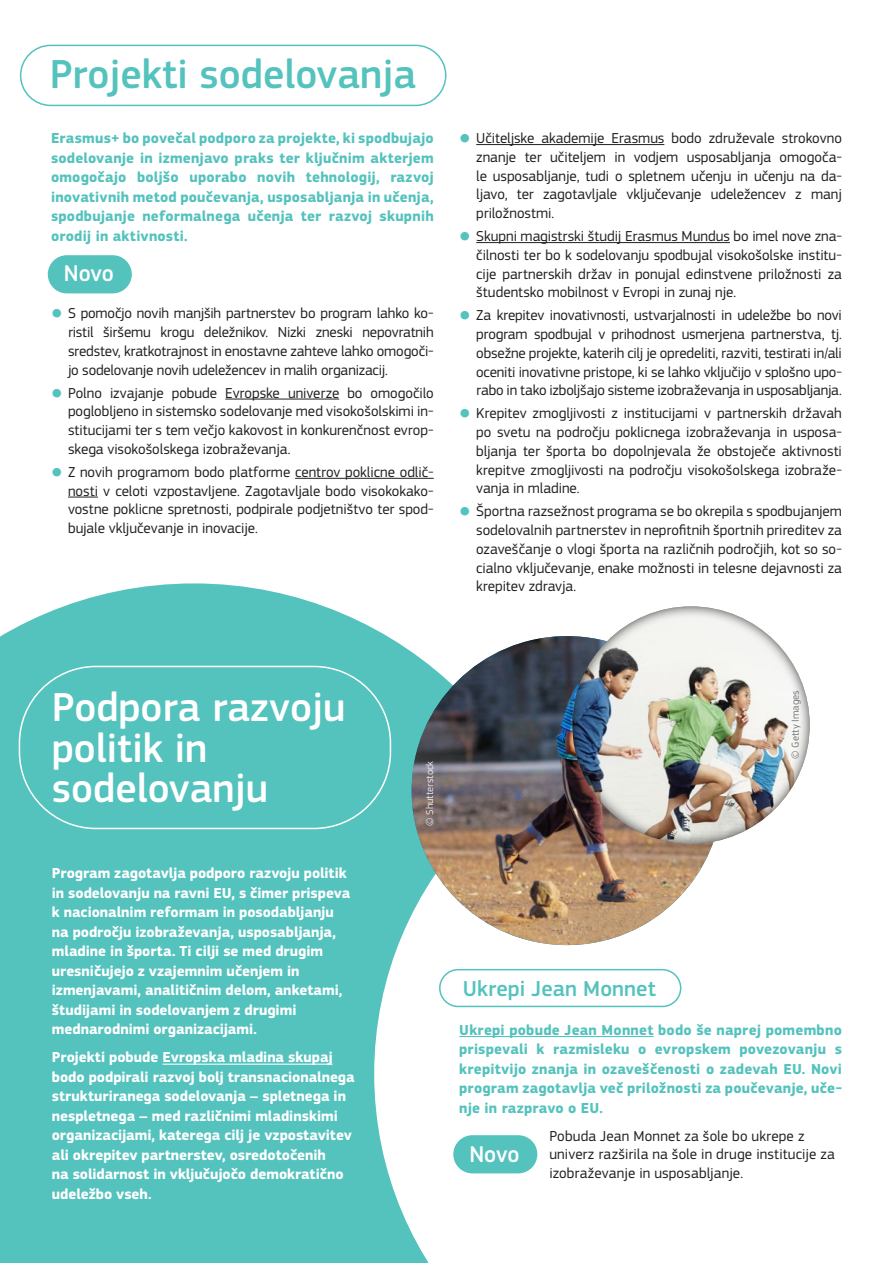
<style>
.page{position:relative;width:893px;height:1263px;background:#fff}
.page>*{position:absolute;margin:0;border:0;box-sizing:border-box;transform-origin:0 0}
.t1{font:500 42px/40.5px "EC Square Sans Pro";color:#fff}
.t2{font:500 42px "EC Square Sans Pro";color:#54c2bd}
.t3{font:500 23.7px "EC Square Sans Pro";letter-spacing:-.01em;color:#fff}
.t4{font:500 22.5px "EC Square Sans Pro";letter-spacing:.005em;color:#54c2bd}
.Body{font:15px/18.8px "EC Square Sans Pro";color:#231f20;text-align:justify}
.Body-2{font:700 15px/19.5px "EC Square Sans Pro";letter-spacing:-.005em;color:#fff}
.Body-3{font:700 15px/19.5px "EC Square Sans Pro";letter-spacing:.01em;color:#54c2bd;text-align:justify}
.t5{font:10.5px "EC Square Sans Pro";color:#fff}
.t6{font:10.5px "EC Square Sans Pro";color:#57585a}
.s1{font-size:13.5px;color:#54c2bd}
</style>
<div class="page">
<div style="left:0;top:583px;width:412px;height:680px;background:#54c2bd"></div>
<svg style="left:374px;top:718px;width:308px;height:545px"></svg>
<img style="left:412px;top:636px;width:301px;height:309px">
<img style="left:572px;top:606px;width:238px;height:238px">
<div style="left:20px;top:45px;width:426px;height:61px;border:2px solid #54c2bd;border-radius:30px"></div>
<div style="left:48px;top:255px;width:84px;height:38px;background:#54c2bd;border-radius:19px"></div>
<hr style="left:225px;top:399px;width:114px;height:1px;background:#231f20">
<hr style="left:295px;top:478px;width:139px;height:1px;background:#231f20">
<hr style="left:68px;top:497px;width:30px;height:1px;background:#231f20">
<hr style="left:476px;top:144px;width:188px;height:1px;background:#231f20">
<hr style="left:476px;top:242px;width:254px;height:1px;background:#231f20">
<div style="left:19px;top:666px;width:372px;height:163px;border:2px solid #fff;border-radius:77px"></div>
<hr style="left:162px;top:1064px;width:171px;height:1px;background:#fff">
<div style="left:439px;top:969px;width:242px;height:38px;border:2px solid #54c2bd;border-radius:18px"></div>
<hr style="left:459px;top:1036px;width:195px;height:1px;background:#54c2bd">
<div style="left:453px;top:1135px;width:84px;height:38px;background:#54c2bd;border-radius:19px"></div>
<h1 class="t2" style="left:50px;top:50px;width:368px">Projekti sodelovanja</h1>
<p class="Body-3" style="left:51px;top:129px;width:384px">Erasmus+ bo povečal podporo za projekte, ki spodbujajo sodelovanje in izmenjavo praks ter ključnim akterjem omogočajo boljšo uporabo novih tehnologij, razvoj inovativnih metod poučevanja, usposabljanja in učenja, spodbujanje neformalnega učenja ter razvoj skupnih orodij in aktivnosti.</p>
<h3 class="t3" style="left:64px;top:260px;width:52px">Novo</h3>
<p class="Body" style="left:68px;top:304px;width:367px;text-indent:-17px"><span class="s1">●</span> S pomočjo novih manjših partnerstev bo program lahko ko&shy;ristil širšemu krogu deležnikov. Nizki zneski nepovratnih sredstev, kratkotrajnost in enostavne zahteve lahko omogoči&shy;jo sodelovanje novih udeležencev in malih organizacij.</p>
<p class="Body" style="left:68px;top:383px;width:367px;text-indent:-17px"><span class="s1">●</span> Polno izvajanje pobude Evropske univerze bo omogočilo poglobljeno in sistemsko sodelovanje med visokošolskimi in&shy;stitucijami ter s tem večjo kakovost in konkurenčnost evrop&shy;skega visokošolskega izobraževanja.</p>
<p class="Body" style="left:68px;top:463px;width:367px;text-indent:-17px"><span class="s1">●</span> Z novih programom bodo platforme centrov poklicne odlič&shy;nosti v celoti vzpostavljene. Zagotavljale bodo visokokako&shy;vostne poklicne spretnosti, podpirale podjetništvo ter spod&shy;bujale vključevanje in inovacije.</p>
<p class="Body" style="left:476px;top:129px;width:367px;text-indent:-17px"><span class="s1">●</span> Učiteljske akademije Erasmus bodo združevale strokovno znanje ter učiteljem in vodjem usposabljanja omogoča&shy;le usposabljanje, tudi o spletnem učenju in učenju na da&shy;ljavo, ter zagotavljale vključevanje udeležencev z manj priložnostmi.</p>
<p class="Body" style="left:476px;top:227px;width:367px;text-indent:-17px"><span class="s1">●</span> Skupni magistrski študij Erasmus Mundus bo imel nove zna&shy;čilnosti ter bo k sodelovanju spodbujal visokošolske institu&shy;cije partnerskih držav in ponujal edinstvene priložnosti za študentsko mobilnost v Evropi in zunaj nje.</p>
<p class="Body" style="left:476px;top:306px;width:367px;text-indent:-17px"><span class="s1">●</span> Za krepitev inovativnosti, ustvarjalnosti in udeležbe bo novi program spodbujal v prihodnost usmerjena partnerstva, tj. obsežne projekte, katerih cilj je opredeliti, razviti, testirati in/ali oceniti inovativne pristope, ki se lahko vključijo v splošno upo&shy;rabo in tako izboljšajo sisteme izobraževanja in usposabljanja.</p>
<p class="Body" style="left:476px;top:404px;width:367px;text-indent:-17px"><span class="s1">●</span> Krepitev zmogljivosti z institucijami v partnerskih državah po svetu na področju poklicnega izobraževanja in usposa&shy;bljanja ter športa bo dopolnjevala že obstoječe aktivnosti krepitve zmogljivosti na področju visokošolskega izobraže&shy;vanja in mladine.</p>
<p class="Body" style="left:476px;top:502px;width:367px;text-indent:-17px"><span class="s1">●</span> Športna razsežnost programa se bo okrepila s spodbujanjem sodelovalnih partnerstev in neprofitnih športnih prireditev za ozaveščanje o vlogi športa na različnih področjih, kot so so&shy;cialno vključevanje, enake možnosti in telesne dejavnosti za krepitev zdravja.</p>
<h1 class="t1" style="left:52px;top:688px;width:295px">Podpora razvoju politik in sodelovanju</h1>
<p class="Body-2" style="left:52px;top:864px;width:300px">Program zagotavlja podporo razvoju politik in sodelovanju na ravni EU, s čimer prispeva k nacionalnim reformam in posodabljanju na področju izobraževanja, usposabljanja, mladine in športa. Ti cilji se med drugim uresničujejo z vzajemnim učenjem in izmenjavami, analitičnim delom, anketami, študijami in sodelovanjem z drugimi mednarodnimi organizacijami.</p>
<p class="Body-2" style="left:52px;top:1048px;width:304px">Projekti pobude Evropska mladina skupaj bodo podpirali razvoj bolj transnacionalnega strukturiranega sodelovanja – spletnega in nespletnega – med različnimi mladinskimi organizacijami, katerega cilj je vzpostavitev ali okrepitev partnerstev, osredotočenih<br>na solidarnost in vključujočo demokratično udeležbo vseh.</p>
<p class="t5" style="left:423px;top:826px;width:67px;rotate:-90deg">© Shutterstock</p>
<p class="t6" style="left:789px;top:759px;width:70px;rotate:-90deg">© Getty Images</p>
<h3 class="t4" style="left:463px;top:975px;width:194px">Ukrepi Jean Monnet</h3>
<p class="Body-3" style="left:459px;top:1020px;width:384px">Ukrepi pobude Jean Monnet bodo še naprej pomembno prispevali k razmisleku o evropskem povezovanju s krepitvijo znanja in ozaveščenosti o zadevah EU. Novi program zagotavlja več priložnosti za poučevanje, uče&shy;nje in razpravo o EU.</p>
<h3 class="t3" style="left:469px;top:1141px;width:52px">Novo</h3>
<p class="Body" style="left:549px;top:1126px;width:287px;text-align:left">Pobuda Jean Monnet za šole bo ukrepe z univerz razširila na šole in druge institucije za izobraževanje in usposabljanje.</p>
</div>
